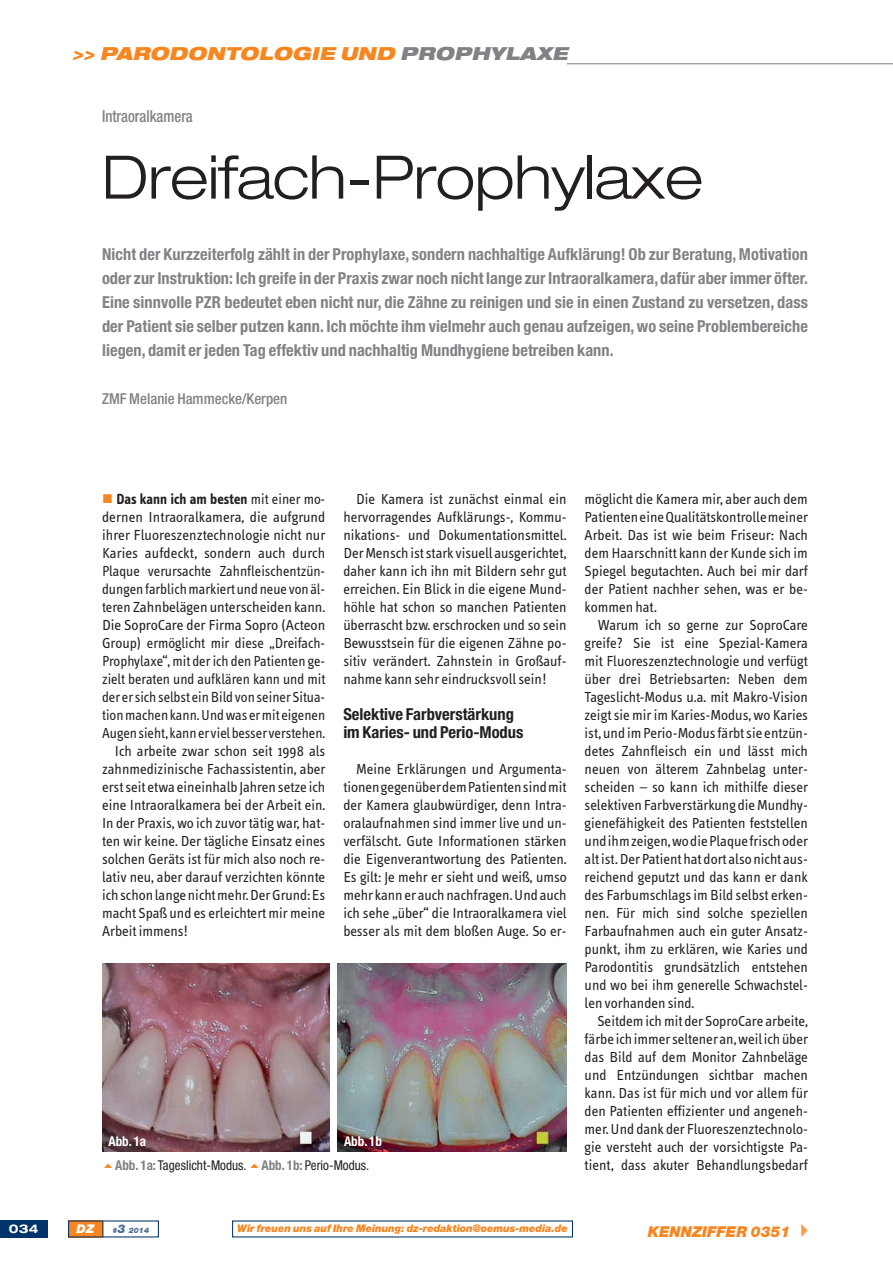
<style>
.page{position:relative;width:893px;height:1263px;background:#fff}
.page>*{position:absolute;margin:0;border:0;box-sizing:border-box;transform-origin:0 0}
.t1{font:300 expanded 60px "Helvetica Neue";letter-spacing:-.01em;color:#231f20}
.t2{font:italic 900 expanded 18px "Helvetica Neue";letter-spacing:.015em;color:#f6861f}
.t3{font:700 condensed 16.5px/24px "Helvetica Neue";letter-spacing:.005em;color:#808285;text-align:justify}
.t4{font:700 condensed 16.5px/18px "Helvetica Neue";color:#231f20}
.t5{font:500 condensed 16.5px "Helvetica Neue";color:#808285;scale:.9 1}
.t6{font:15px/18px "Info Text";color:#231f20;text-align:justify}
.t7{font:700 15px "Info Text";color:#231f20}
.t8{font:500 condensed 15px "Helvetica Neue";color:#808285}
.t9{font:italic 900 15px "Helvetica Neue";color:#f6861f}
.t10{font:condensed 13.5px/23.9px "Helvetica Neue";color:#231f20}
.t11{font:700 condensed 13.5px "Helvetica Neue";color:#fff}
.t12{font:700 expanded 12px "Helvetica Neue";color:#fff}
.t13{font:italic 900 12px "Helvetica Neue";color:#fff}
.t14{font:italic 900 10.5px "Helvetica Neue";letter-spacing:-.01em;color:#f6861f}
.t15{font:italic 900 7.5px "Helvetica Neue";color:#516b98}
.s1{color:#808285}
.s2{color:#f6861f}
.s3{font-weight:400}
.s4{font-weight:700;color:#fff}
.s5{font-weight:700;color:#808285}
.s6{font-size:12px}
.s7{color:#f89b49}
</style>
<div class="page">
<div style="left:68px;top:1220px;width:35px;height:17px;background:#f6861f"></div>
<div style="left:0;top:1220px;width:48px;height:17px;background:#003369"></div>
<svg style="left:102px;top:1221px;width:1px;height:16px"></svg>
<hr style="left:567px;top:63px;width:326px;height:1px;background:#808285">
<img style="left:102px;top:963px;width:227px;height:188px">
<img style="left:338px;top:963px;width:229px;height:188px">
<p class="t2" style="left:72px;top:45px;width:501px">&gt;&gt; PARODONTOLOGIE UND <span class="s1">PROPHYLAXE</span></p>
<p class="t5" style="left:102px;top:111px;width:102px">Intraoralkamera</p>
<h1 class="t1" style="left:102px;top:155px;width:603px">Dreifach-Prophylaxe</h1>
<p class="t3" style="left:102px;top:244px;width:707px">Nicht der Kurzzeiterfolg zählt in der Prophylaxe, sondern nachhaltige Aufklärung! Ob zur Beratung, Motivation oder zur Instruktion: Ich greife in der Praxis zwar noch nicht lange zur Intraoralkamera, dafür aber immer öfter.<br>Eine sinnvolle PZR bedeutet eben nicht nur, die Zähne zu reinigen und sie in einen Zustand zu versetzen, dass der Patient sie selber putzen kann. Ich möchte ihm vielmehr auch genau aufzeigen, wo seine Problembereiche liegen, damit er jeden Tag effektiv und nachhaltig Mundhygiene betreiben kann.</p>
<p class="t8" style="left:102px;top:393px;width:187px">ZMF Melanie Hammecke/Kerpen</p>
<p class="t7" style="left:102px;top:494px;width:225px"><span class="s2">■</span> Das kann ich am besten <span class="s3">mit einer mo-</span></p>
<p class="t6" style="left:102px;top:509px;width:225px">dernen Intraoralkamera, die aufgrund</p>
<p class="t6" style="left:102px;top:527px;width:225px">ihrer Fluoreszenztechnologie nicht nur</p>
<p class="t6" style="left:102px;top:545px;width:225px">Karies aufdeckt, sondern auch durch</p>
<p class="t6" style="left:102px;top:563px;width:225px">Plaque verursachte Zahnfleischentzün-</p>
<p class="t6" style="left:102px;top:581px;width:225px">dungen farblich markiert und neue von äl-</p>
<p class="t6" style="left:102px;top:599px;width:225px">teren Zahnbelägen unterscheiden kann.</p>
<p class="t6" style="left:102px;top:617px;width:225px">Die SoproCare der Firma Sopro (Acteon</p>
<p class="t6" style="left:102px;top:635px;width:225px">Group) ermöglicht mir diese „Dreifach-</p>
<p class="t6" style="left:102px;top:653px;width:225px">Prophylaxe“, mit der ich den Patienten ge-</p>
<p class="t6" style="left:102px;top:671px;width:225px">zielt beraten und aufklären kann und mit</p>
<p class="t6" style="left:102px;top:689px;width:225px">der er sich selbst ein Bild von seiner Situa-</p>
<p class="t6" style="left:102px;top:707px;width:225px">tion machen kann. Und was er mit eigenen</p>
<p class="t6" style="left:102px;top:725px;width:225px">Augen sieht, kann er viel besser verstehen.</p>
<p class="t6" style="left:115px;top:743px;width:212px">Ich arbeite zwar schon seit 1998 als</p>
<p class="t6" style="left:102px;top:761px;width:225px">zahnmedizinische Fachassistentin, aber</p>
<p class="t6" style="left:102px;top:779px;width:225px">erst seit etwa eineinhalb Jahren setze ich</p>
<p class="t6" style="left:102px;top:797px;width:225px">eine Intraoralkamera bei der Arbeit ein.</p>
<p class="t6" style="left:102px;top:815px;width:225px">In der Praxis, wo ich zuvor tätig war, hat-</p>
<p class="t6" style="left:102px;top:833px;width:225px">ten wir keine. Der tägliche Einsatz eines</p>
<p class="t6" style="left:102px;top:851px;width:225px">solchen Geräts ist für mich also noch re-</p>
<p class="t6" style="left:102px;top:869px;width:225px">lativ neu, aber darauf verzichten könnte</p>
<p class="t6" style="left:102px;top:887px;width:225px">ich schon lange nicht mehr. Der Grund: Es</p>
<p class="t6" style="left:102px;top:905px;width:225px">macht Spaß und es erleichtert mir meine</p>
<p class="t6" style="left:102px;top:923px;width:88px">Arbeit immens!</p>
<p class="t6" style="left:343px;top:491px;width:225px;text-indent:13px">Die Kamera ist zunächst einmal ein hervorragendes Aufklärungs-, Kommu&shy;nikations- und Dokumentationsmittel.<br>Der Mensch ist stark visuell ausgerichtet, daher kann ich ihn mit Bildern sehr gut erreichen. Ein Blick in die eigene Mund&shy;höhle hat schon so manchen Patienten überrascht bzw. erschrocken und so sein Bewusstsein für die eigenen Zähne po&shy;sitiv verändert. Zahnstein in Großauf&shy;nahme kann sehr eindrucksvoll sein!</p>
<p class="t4" style="left:343px;top:707px;width:182px">Selektive Farbverstärkung im Karies- und Perio-Modus</p>
<p class="t6" style="left:343px;top:761px;width:225px;text-indent:13px">Meine Erklärungen und Argumenta&shy;tionen gegenüber dem Patienten sind mit der Kamera glaubwürdiger, denn Intra&shy;oralaufnahmen sind immer live und un&shy;verfälscht. Gute Informationen stärken die Eigenverantwortung des Patienten.<br>Es gilt: Je mehr er sieht und weiß, umso mehr kann er auch nachfragen. Und auch ich sehe „über“ die Intraoralkamera viel besser als mit dem bloßen Auge. So er-</p>
<p class="t11" style="left:108px;top:1136px;width:39px">Abb. 1a</p>
<p class="t10" style="left:115px;top:1130px;width:268px;text-indent:229px"><span class="s4">Abb. 1b<br></span><span class="s5">Abb. 1a:</span> Tageslicht-Modus. <span class="s5">Abb. 1b:</span> Perio-Modus.</p>
<p class="t6" style="left:585px;top:491px;width:225px">möglicht die Kamera mir, aber auch dem Patienten eine Qualitätskontrolle meiner Arbeit. Das ist wie beim Friseur: Nach dem Haarschnitt kann der Kunde sich im Spiegel begutachten. Auch bei mir darf der Patient nachher sehen, was er be&shy;kommen hat.</p>
<p class="t6" style="left:585px;top:617px;width:225px;text-indent:13px">Warum ich so gerne zur SoproCare greife? Sie ist eine Spezial-Kamera mit Fluoreszenztechnologie und verfügt über drei Betriebsarten: Neben dem Tageslicht-Modus u.a. mit Makro-Vision zeigt sie mir im Karies-Modus, wo Karies ist, und im Perio-Modus färbt sie entzün&shy;detes Zahnfleisch ein und lässt mich neuen von älterem Zahnbelag unter&shy;scheiden – so kann ich mithilfe dieser selektiven Farbverstärkung die Mundhy&shy;gienefähigkeit des Patienten feststellen und ihm zeigen, wo die Plaque frisch oder alt ist. Der Patient hat dort also nicht aus&shy;reichend geputzt und das kann er dank des Farbumschlags im Bild selbst erken&shy;nen. Für mich sind solche speziellen Farbaufnahmen auch ein guter Ansatz&shy;punkt, ihm zu erklären, wie Karies und Parodontitis grundsätzlich entstehen und wo bei ihm generelle Schwachstel&shy;len vorhanden sind.</p>
<p class="t6" style="left:585px;top:1013px;width:225px;text-indent:13px">Seitdem ich mit der SoproCare arbeite, färbe ich immer seltener an, weil ich über das Bild auf dem Monitor Zahnbeläge und Entzündungen sichtbar machen kann. Das ist für mich und vor allem für den Patienten effizienter und angeneh&shy;mer. Und dank der Fluoreszenztechnolo&shy;gie versteht auch der vorsichtigste Pa&shy;tient, dass akuter Behandlungsbedarf</p>
<p class="t14" style="left:237px;top:1224px;width:332px">Wir freuen uns auf Ihre Meinung: dz-redaktion@oemus-media.de</p>
<p class="t12" style="left:9px;top:1224px;width:31px">034</p>
<p class="t13" style="left:77px;top:1224px;width:19px">DZ</p>
<p class="t15" style="left:112px;top:1227px;width:38px">#<span class="s6">3</span> 2014</p>
<p class="t9" style="left:648px;top:1227px;width:168px">KENNZIFFER 0351 <span class="s7">✔</span></p>
</div>
